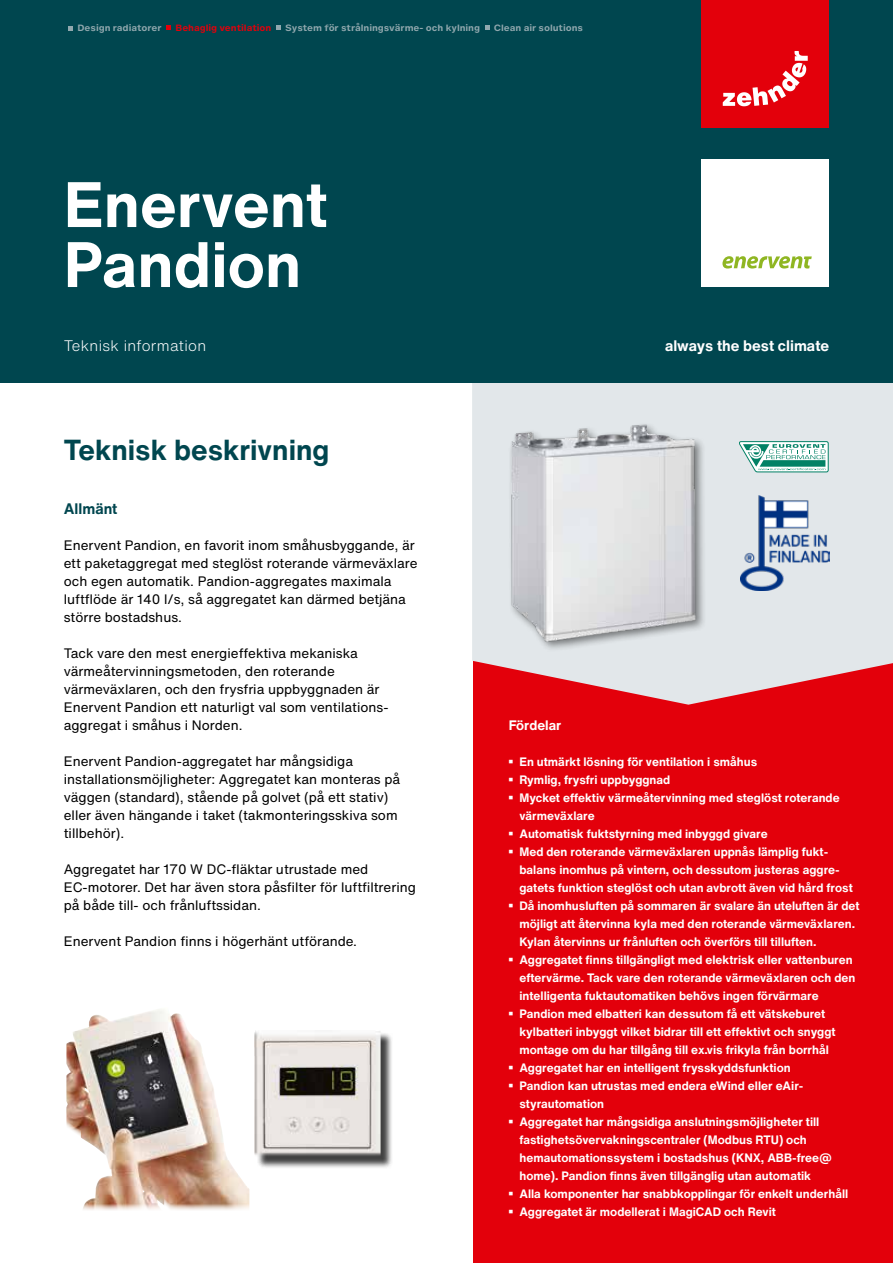
<style>
.page{position:relative;width:893px;height:1263px;background:#fff}
.page>*{position:absolute;margin:0;border:0;box-sizing:border-box;transform-origin:0 0}
.t1{font:700 63px/60px "Helvetica Now Text";color:#fff}
.t2{font:700 28.5px "Helvetica Now Text";color:#00464f}
.t3{font:700 15px "Helvetica Now Text";color:#fff}
.t4{font:300 15px "Helvetica Now Text";letter-spacing:.02em;color:#fff}
.t5{font:700 15px "Helvetica Now Text";color:#00464f}
.t6{font:13.5px/18px "Helvetica Now Text";color:#000}
.t7{font:700 13.5px "Helvetica Now Text";color:#fff}
.t8{font:700 12px/18px "Helvetica Now Text";color:#fff}
.t9{font:700 8.7px "Helvetica Now Micro";letter-spacing:-.01em;color:#91a8ae}
.t10{font:700 8.7px "Helvetica Now Micro";letter-spacing:-.01em;color:#e3000b}
</style>
<div class="page">
<div style="left:473px;top:566px;width:420px;height:697px;background:#e3000b"></div>
<div style="left:472px;top:383px;width:421px;height:296px;background:#e2e7ea"></div>
<div style="left:0;top:0;width:893px;height:383px;background:#00464f"></div>
<svg style="left:68px;top:26px;width:5px;height:5px"></svg>
<svg style="left:166px;top:25px;width:5px;height:4px"></svg>
<svg style="left:276px;top:25px;width:5px;height:4px"></svg>
<svg style="left:485px;top:25px;width:4px;height:4px"></svg>
<div style="left:702px;top:0;width:127px;height:128px;background:#e3000b"></div>
<svg style="left:723px;top:51px;width:85px;height:55px"></svg>
<div style="left:701px;top:159px;width:128px;height:128px;background:#fff"></div>
<svg style="left:722px;top:256px;width:90px;height:13px"></svg>
<div style="left:256px;top:1032px;width:137px;height:137px;background:#000;opacity:.75"></div>
<img style="left:255px;top:1031px;width:125px;height:125px">
<img style="left:66px;top:1009px;width:183px;height:201px">
<img style="left:476px;top:407px;width:342px;height:298px">
<svg style="left:739px;top:441px;width:89px;height:31px"></svg>
<img style="left:741px;top:495px;width:88px;height:96px">
<p class="t9" style="left:78px;top:21px;width:86px">Design radiatorer</p>
<p class="t10" style="left:175px;top:21px;width:98px">Behaglig ventilation</p>
<p class="t9" style="left:285px;top:21px;width:196px">System för strålningsvärme- och kylning</p>
<p class="t9" style="left:494px;top:21px;width:91px">Clean air solutions</p>
<h1 class="t1" style="left:64px;top:175px;width:265px">Enervent<br>Pandion</h1>
<p class="t4" style="left:64px;top:335px;width:144px">Teknisk information</p>
<p class="t3" style="left:665px;top:335px;width:166px">always the best climate</p>
<h2 class="t2" style="left:64px;top:430px;width:267px">Teknisk beskrivning</h2>
<p class="t5" style="left:64px;top:498px;width:55px">Allmänt</p>
<p class="t6" style="left:64px;top:536px;width:355px">Enervent Pandion, en favorit inom småhusbyggande, är ett paketaggregat med steglöst roterande värmeväxlare och egen automatik. Pandion-aggregates maximala luftflöde är 140 l/s, så aggregatet kan därmed betjäna större bostadshus.</p>
<p class="t6" style="left:64px;top:644px;width:326px">Tack vare den mest energieffektiva mekaniska värmeåtervinningsmetoden, den roterande värmeväxlaren, och den frysfria uppbyggnaden är Enervent Pandion ett naturligt val som ventilations&shy;aggregat i småhus i Norden.</p>
<p class="t6" style="left:64px;top:752px;width:338px">Enervent Pandion-aggregatet har mångsidiga installationsmöjligheter: Aggregatet kan monteras på väggen (standard), stående på golvet (på ett stativ) eller även hängande i taket (takmonteringsskiva som tillbehör).</p>
<p class="t6" style="left:64px;top:860px;width:354px">Aggregatet har 170 W DC-fläktar utrustade med<br>EC-motorer. Det har även stora påsfilter för luftfiltrering på både till- och frånluftssidan.</p>
<p class="t6" style="left:64px;top:932px;width:295px">Enervent Pandion finns i högerhänt utförande.</p>
<p class="t7" style="left:509px;top:716px;width:54px">Fördelar</p>
<p class="t8" style="left:509px;top:753px;width:250px"><sup>■</sup> En utmärkt lösning för ventilation i småhus</p>
<p class="t8" style="left:509px;top:771px;width:163px"><sup>■</sup> Rymlig, frysfri uppbyggnad</p>
<p class="t8" style="left:519px;top:789px;width:322px;text-indent:-11px"><sup>■</sup> Mycket effektiv värmeåtervinning med steglöst roterande värmeväxlare</p>
<p class="t8" style="left:509px;top:825px;width:260px"><sup>■</sup> Automatisk fuktstyrning med inbyggd givare</p>
<p class="t8" style="left:519px;top:843px;width:335px;text-indent:-11px"><sup>■</sup> Med den roterande värmeväxlaren uppnås lämplig fukt&shy;balans inomhus på vintern, och dessutom justeras aggre&shy;gatets funktion steglöst och utan avbrott även vid hård frost</p>
<p class="t8" style="left:519px;top:897px;width:342px;text-indent:-11px"><sup>■</sup> Då inomhusluften på sommaren är svalare än uteluften är det möjligt att återvinna kyla med den roterande värmeväxlaren.<br>Kylan återvinns ur frånluften och överförs till tilluften.</p>
<p class="t8" style="left:519px;top:951px;width:338px;text-indent:-11px"><sup>■</sup> Aggregatet finns tillgängligt med elektrisk eller vattenburen eftervärme. Tack vare den roterande värmeväxlaren och den intelligenta fuktautomatiken behövs ingen förvärmare</p>
<p class="t8" style="left:519px;top:1005px;width:318px;text-indent:-11px"><sup>■</sup> Pandion med elbatteri kan dessutom få ett vätskeburet kylbatteri inbyggt vilket bidrar till ett effektivt och snyggt montage om du har tillgång till ex.vis frikyla från borrhål</p>
<p class="t8" style="left:509px;top:1059px;width:283px"><sup>■</sup> Aggregatet har en intelligent frysskyddsfunktion</p>
<p class="t8" style="left:519px;top:1077px;width:285px;text-indent:-11px"><sup>■</sup> Pandion kan utrustas med endera eWind eller eAir&shy;styrautomation</p>
<p class="t8" style="left:519px;top:1113px;width:314px;text-indent:-11px"><sup>■</sup> Aggregatet har mångsidiga anslutningsmöjligheter till fastighetsövervakningscentraler (Modbus RTU) och hemautomationssystem i bostadshus (KNX, ABB-free@ home). Pandion finns även tillgänglig utan automatik</p>
<p class="t8" style="left:509px;top:1185px;width:341px"><sup>■</sup> Alla komponenter har snabbkopplingar för enkelt underhåll</p>
<p class="t8" style="left:509px;top:1203px;width:269px"><sup>■</sup> Aggregatet är modellerat i MagiCAD och Revit</p>
</div>
